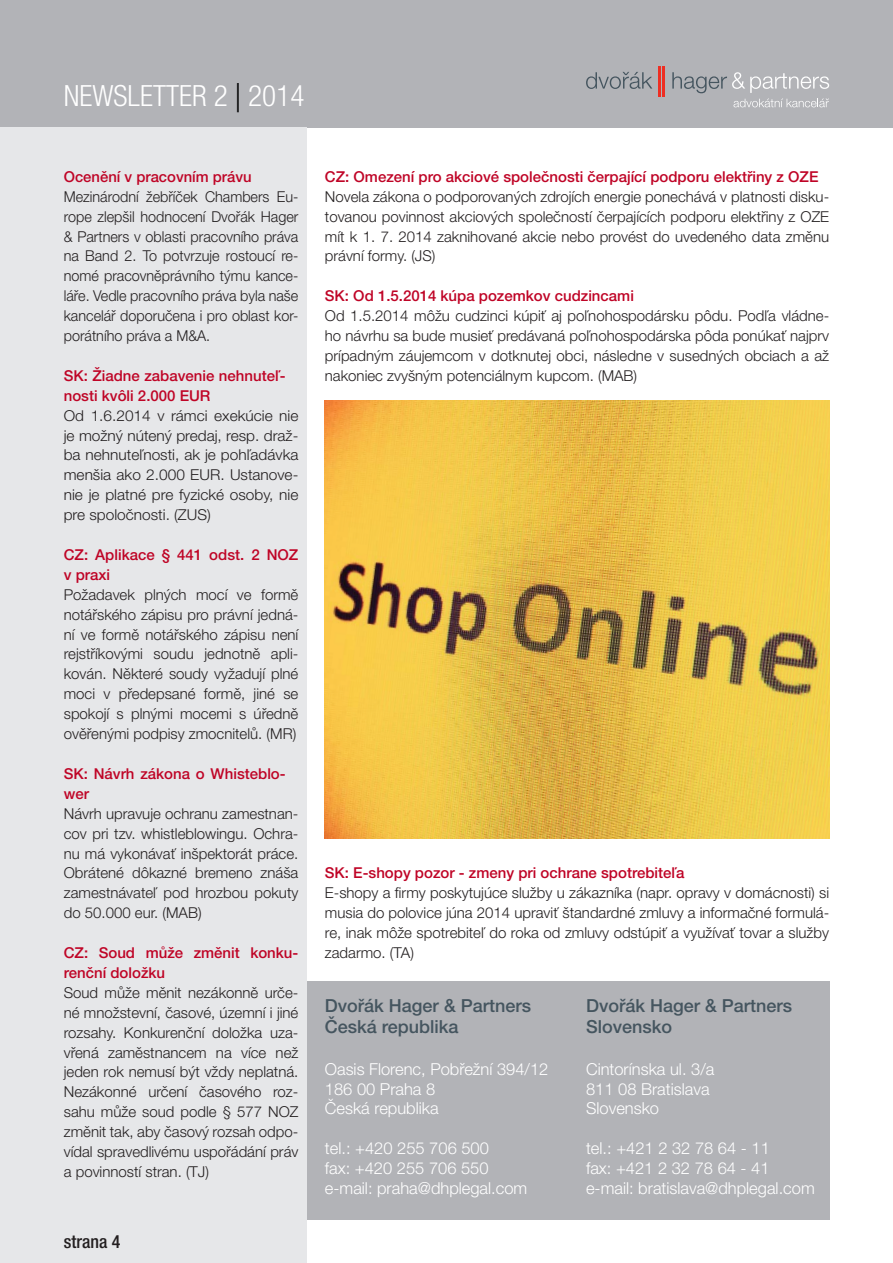
<style>
.page{position:relative;width:893px;height:1263px;background:#fff}
.page>*{position:absolute;margin:0;border:0;box-sizing:border-box;transform-origin:0 0}
.t1{font:300 condensed 29.25px "Helvetica Neue LT Pro";color:#fff}
.t2{font:500 18px "Helvetica Neue LT Pro";color:#45555f}
.t3{font:500 condensed 18px "Helvetica Neue LT Pro";color:#231f20}
.t4{font:300 16.5px "Helvetica Neue LT Pro";color:#fff}
.Splitter_Text{font:300 15px/20px "Helvetica Neue LT Pro";color:#231f20;text-align:justify}
.Splitter_Überschrift{font:500 15px/20px "Helvetica Neue LT Pro";color:#bf0426}
.Splitter_Text-2{font:300 15px/20px "Helvetica Neue LT Pro";color:#231f20;text-align:justify;scale:.96 1}
.Splitter_Überschrift-2{font:300 15px/20px "Helvetica Neue LT Pro";color:#231f20;text-align:justify}
.s1{font-stretch:normal;color:#000}
</style>
<div class="page">
<div style="left:307px;top:981px;width:522px;height:239px;background:#b2b3b7"></div>
<div style="left:0;top:0;width:893px;height:128px;background:#b2b3b7"></div>
<div style="left:0;top:128px;width:307px;height:1135px;background:#e6e7e9"></div>
<svg style="left:586px;top:72px;width:66px;height:17px"></svg>
<svg style="left:672px;top:72px;width:157px;height:21px"></svg>
<hr style="left:658px;top:66px;width:3px;height:30px;background:#ee2e22">
<hr style="left:663px;top:66px;width:2px;height:30px;background:#ee2e22">
<svg style="left:733px;top:99px;width:96px;height:8px"></svg>
<img style="left:325px;top:401px;width:504px;height:437px">
<p class="t1" style="left:64px;top:79px;width:242px">NEWSLETTER 2 <span class="s1">|</span> 2014</p>
<p class="Splitter_Überschrift" style="left:64px;top:166px;width:189px">Ocenění v pracovním právu</p>
<p class="Splitter_Text-2" style="left:64px;top:186px;width:246px">Mezinárodní žebříček Chambers Eu&shy;rope zlepšil hodnocení Dvořák Hager &amp; Partners v oblasti pracovního práva na Band 2. To potvrzuje rostoucí re&shy;nomé pracovněprávního týmu kance&shy;láře. Vedle pracovního práva byla naše kancelář doporučena i pro oblast kor&shy;porátního práva a M&amp;A.</p>
<p class="Splitter_Überschrift" style="left:64px;top:365px;width:223px">SK: Žiadne zabavenie nehnuteľ&shy;nosti kvôli 2.000 EUR</p>
<p class="Splitter_Text" style="left:64px;top:405px;width:236px">Od 1.6.2014 v rámci exekúcie nie je možný nútený predaj, resp. draž&shy;ba nehnuteľnosti, ak je pohľadávka menšia ako 2.000 EUR. Ustanove&shy;nie je platné pre fyzické osoby, nie pre spoločnosti. (ZUS)</p>
<p class="Splitter_Überschrift" style="left:64px;top:544px;width:236px">CZ: Aplikace § 441 odst. 2 NOZ v praxi</p>
<p class="Splitter_Text" style="left:64px;top:584px;width:236px">Požadavek plných mocí ve formě notářského zápisu pro právní jedná&shy;ní ve formě notářského zápisu není rejstříkovými soudu jednotně apli&shy;kován. Některé soudy vyžadují plné moci v předepsané formě, jiné se spokojí s plnými mocemi s úředně ověřenými podpisy zmocnitelů. (MR)</p>
<p class="Splitter_Überschrift" style="left:64px;top:763px;width:223px">SK: Návrh zákona o Whisteblo&shy;wer</p>
<p class="Splitter_Text" style="left:64px;top:803px;width:236px">Návrh upravuje ochranu zamestnan&shy;cov pri tzv. whistleblowingu. Ochra&shy;nu má vykonávať inšpektorát práce.<br>Obrátené dôkazné bremeno znáša zamestnávateľ pod hrozbou pokuty do 50.000 eur. (MAB)</p>
<p class="Splitter_Überschrift" style="left:64px;top:942px;width:236px">CZ: Soud může změnit konku&shy;renční doložku</p>
<p class="Splitter_Text" style="left:64px;top:982px;width:236px">Soud může měnit nezákonně urče&shy;né množstevní, časové, územní i jiné rozsahy. Konkurenční doložka uza&shy;vřená zaměstnancem na více než jeden rok nemusí být vždy neplatná.<br>Nezákonné určení časového roz&shy;sahu může soud podle § 577 NOZ změnit tak, aby časový rozsah odpo&shy;vídal spravedlivému uspořádání práv a povinností stran. (TJ)</p>
<p class="t3" style="left:64px;top:1231px;width:58px">strana 4</p>
<p class="Splitter_Überschrift" style="left:325px;top:166px;width:495px">CZ: Omezení pro akciové společnosti čerpající podporu elektřiny z OZE</p>
<p class="Splitter_Text" style="left:325px;top:186px;width:506px">Novela zákona o podporovaných zdrojích energie ponechává v platnosti disku&shy;tovanou povinnost akciových společností čerpajících podporu elektřiny z OZE mít k 1. 7. 2014 zaknihované akcie nebo provést do uvedeného data změnu právní formy. (JS)</p>
<p class="Splitter_Überschrift" style="left:325px;top:286px;width:310px">SK: Od 1.5.2014 kúpa pozemkov cudzincami</p>
<p class="Splitter_Überschrift-2" style="left:325px;top:305px;width:506px">Od 1.5.2014 môžu cudzinci kúpiť aj poľnohospodársku pôdu. Podľa vládne&shy;ho návrhu sa bude musieť predávaná poľnohospodárska pôda ponúkať najprv prípadným záujemcom v dotknutej obci, následne v susedných obciach a až nakoniec zvyšným potenciálnym kupcom. (MAB)</p>
<p class="Splitter_Überschrift" style="left:325px;top:863px;width:361px">SK: E-shopy pozor - zmeny pri ochrane spotrebiteľa</p>
<p class="Splitter_Text" style="left:325px;top:883px;width:506px">E-shopy a firmy poskytujúce služby u zákazníka (napr. opravy v domácnosti) si musia do polovice júna 2014 upraviť štandardné zmluvy a informačné formulá&shy;re, inak môže spotrebiteľ do roka od zmluvy odstúpiť a využívať tovar a služby zadarmo. (TA)</p>
<p class="t2" style="left:325px;top:995px;width:208px">Dvořák Hager &amp; Partners</p>
<p class="t2" style="left:325px;top:1016px;width:135px">Česká republika</p>
<p class="t4" style="left:325px;top:1059px;width:225px">Oasis Florenc, Pobřežní 394/12</p>
<p class="t4" style="left:325px;top:1079px;width:112px">186 00 Praha 8</p>
<p class="t4" style="left:325px;top:1098px;width:115px">Česká republika</p>
<p class="t4" style="left:325px;top:1138px;width:166px">tel.: +420 255 706 500</p>
<p class="t4" style="left:325px;top:1158px;width:165px">fax: +420 255 706 550</p>
<p class="t4" style="left:325px;top:1178px;width:204px">e-mail: praha@dhplegal.com</p>
<p class="t2" style="left:586px;top:995px;width:208px">Dvořák Hager &amp; Partners</p>
<p class="t2" style="left:586px;top:1016px;width:88px">Slovensko</p>
<p class="t4" style="left:586px;top:1059px;width:130px">Cintorínska ul. 3/a</p>
<p class="t4" style="left:586px;top:1079px;width:125px">811 08 Bratislava</p>
<p class="t4" style="left:586px;top:1098px;width:75px">Slovensko</p>
<p class="t4" style="left:586px;top:1138px;width:185px">tel.: +421 2 32 78 64 - 11</p>
<p class="t4" style="left:586px;top:1158px;width:185px">fax: +421 2 32 78 64 - 41</p>
<p class="t4" style="left:586px;top:1178px;width:230px">e-mail: bratislava@dhplegal.com</p>
</div>
